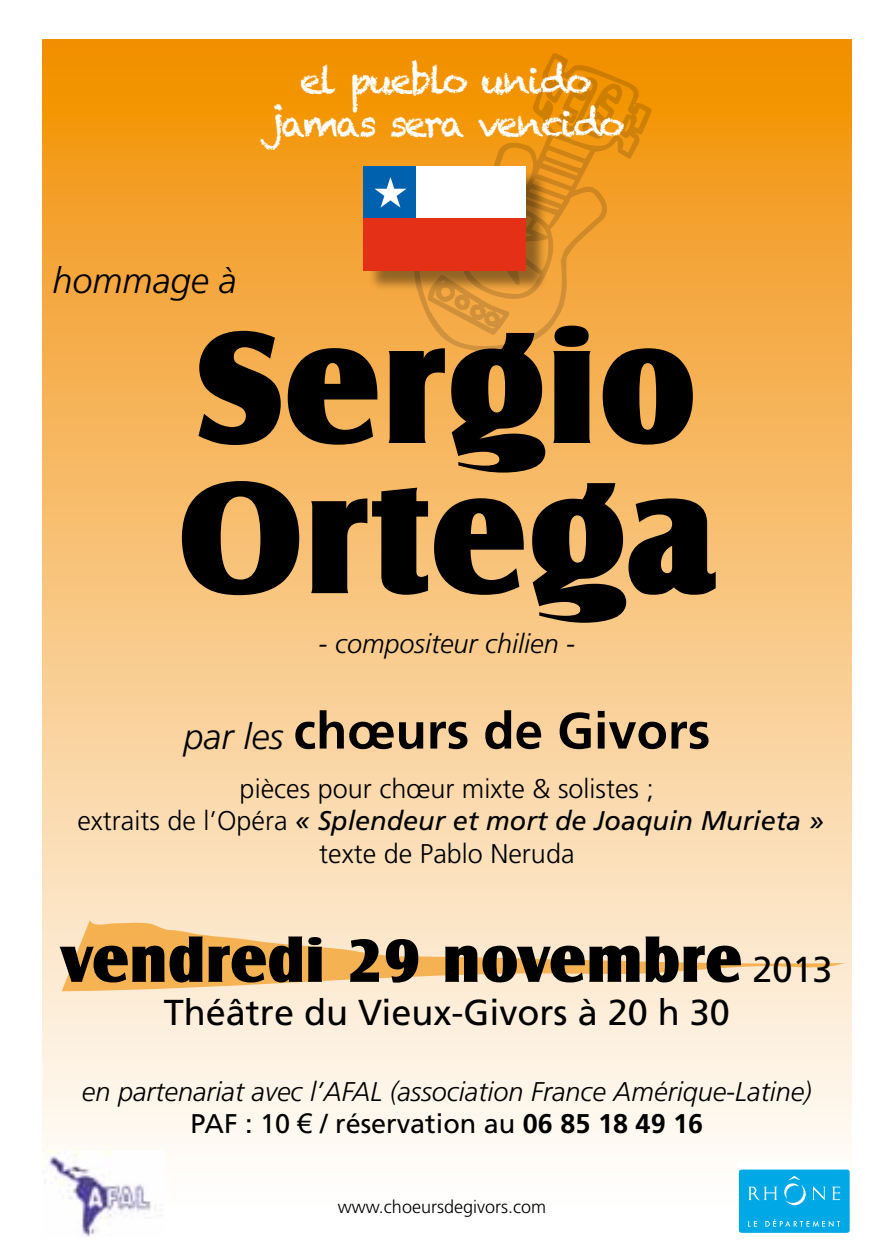
<style>
.page{position:relative;width:893px;height:1259px;background:#fff}
.page>*{position:absolute;margin:0;border:0;box-sizing:border-box;transform-origin:0 0}
.t1{font:165px/150px "Castle T Ultr";color:#000}
.t2{font:63px "Castle T Ultr";color:#000}
.t3{font:700 51px "Frutiger";color:#000}
.t4{font:36px/43.2px "Chalkduster";letter-spacing:-.075em;color:#fff;text-align:center}
.t5{font:36px "Frutiger";color:#000}
.t6{font:italic 300 36px "Frutiger";color:#000}
.t7{font:italic 300 27px/32.4px "Frutiger";color:#000;text-align:center}
.t8{font:300 27px/32.4px "Frutiger";color:#000;text-align:center}
.t9{font:300 18px "Frutiger";color:#000}
.s1{font-weight:300;font-style:italic;font-size:36px}
.s2{font-weight:400;font-style:italic}
.s3{font-family:"Frutiger";font-size:36px}
.s4{font-weight:400;font-style:normal}
.s5{font-family:"Arial";font-weight:400;font-style:normal}
.s6{font-weight:700;font-style:normal}
</style>
<div class="page">
<div style="left:43px;top:40px;width:808px;height:1178px;background:linear-gradient(to bottom,#f29004,#fff)"></div>
<svg style="left:62px;top:920px;width:789px;height:71px;background:#f9d4a1"></svg>
<svg style="left:412px;top:53px;width:240px;height:298px;background:#ec9a21"></svg>
<div style="left:367px;top:170px;width:180px;height:122px;background:#000;opacity:.4"></div>
<div style="left:364px;top:167px;width:162px;height:103px;background:#fff"></div>
<div style="left:364px;top:218px;width:162px;height:52px;background:#e53018"></div>
<div style="left:364px;top:166px;width:52px;height:52px;background:#0062af"></div>
<svg style="left:374px;top:177px;width:32px;height:31px"></svg>
<img style="left:43px;top:1150px;width:121px;height:87px">
<div style="left:738px;top:1160px;width:113px;height:81px;background:#fff;border-radius:3px"></div>
<div style="left:739px;top:1169px;width:111px;height:63px;background:#00a8e6;border-radius:3px"></div>
<svg style="left:748px;top:1186px;width:29px;height:14px"></svg>
<svg style="left:812px;top:1186px;width:14px;height:14px"></svg>
<svg style="left:832px;top:1186px;width:8px;height:14px"></svg>
<svg style="left:784px;top:1175px;width:22px;height:30px"></svg>
<svg style="left:748px;top:1219px;width:92px;height:8px"></svg>
<h3 class="t4" style="left:267px;top:59px;width:359px">el pueblo unido jamas sera vencido</h3>
<h3 class="t6" style="left:53px;top:260px;width:186px">hommage à</h3>
<h1 class="t1" style="left:177px;top:312px;width:540px">Sergio<br>Ortega</h1>
<p class="t7" style="left:318px;top:627px;width:258px">- compositeur chilien -</p>
<h3 class="t3" style="left:183px;top:701px;width:528px"><span class="s1">par les</span> chœurs de Givors</h3>
<p class="t8" style="left:77px;top:772px;width:748px">pièces pour chœur mixte &amp; solistes ;<br>extraits de l’Opéra <span class="s2">« Splendeur et mort de Joaquin Murieta » </span>texte de Pablo Neruda</p>
<h2 class="t2" style="left:61px;top:923px;width:773px">vendredi 29 novembre <span class="s3">2013</span></h2>
<h3 class="t5" style="left:164px;top:991px;width:568px">Théâtre du Vieux-Givors à 20 h 30</h3>
<p class="t7" style="left:82px;top:1075px;width:731px">en partenariat avec l’AFAL (association France Amérique-Latine)<br><span class="s4">PAF : 10</span> <span class="s5">€</span> <span class="s4">/ réservation au</span> <span class="s6">06 85 18 49 16</span></p>
<p class="t9" style="left:338px;top:1196px;width:210px">www.choeursdegivors.com</p>
</div>
